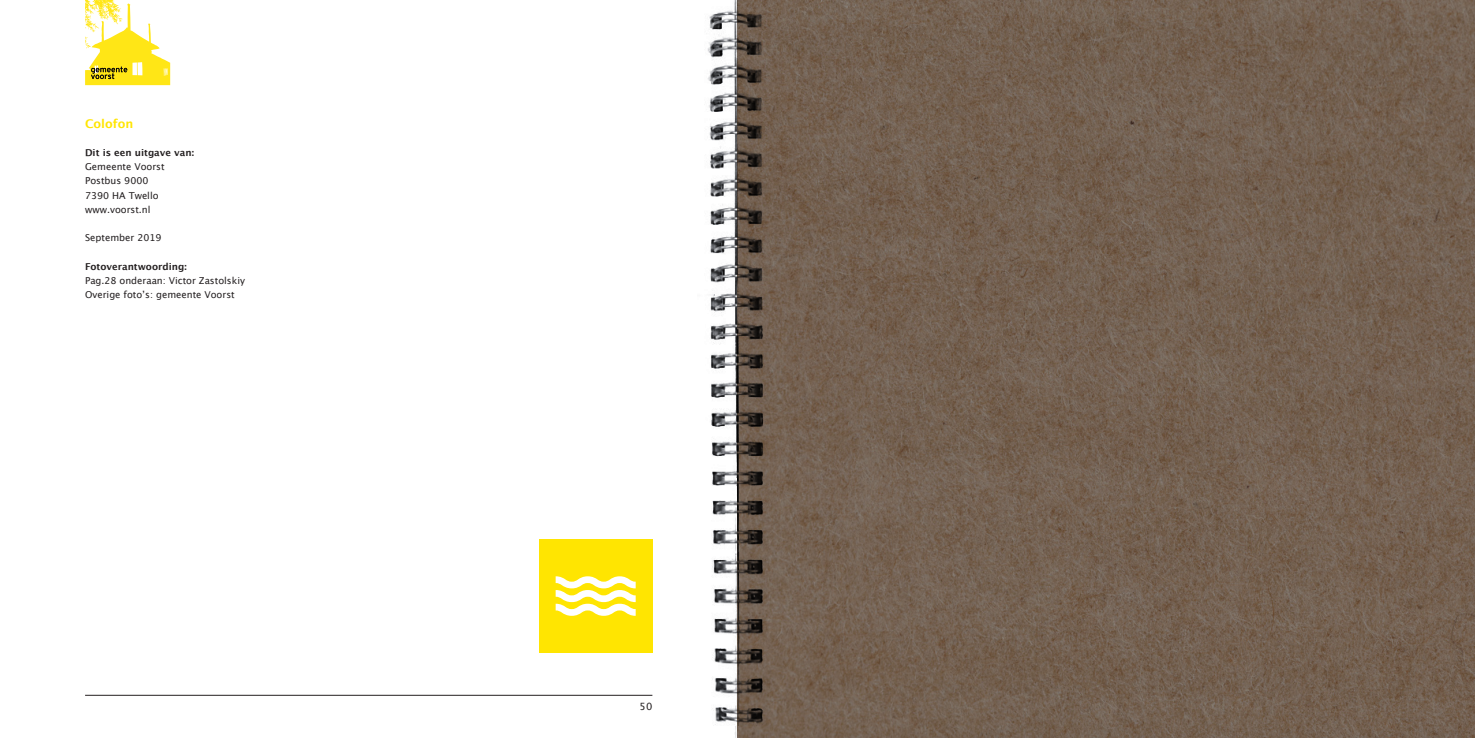
<style>
.page{position:relative;width:1475px;height:738px;background:#fff}
.page>*{position:absolute;margin:0;border:0;box-sizing:border-box;transform-origin:0 0}
.platte_tekst{font:700 12px "Lucida Grande";color:#ffe501}
.t1{font:10px "Lucida Grande";color:#231f20}
.platte_tekst-2{font:9.5px/14.2px "Lucida Grande";color:#231f20}
.s1{font-weight:700}
</style>
<div class="page">
<svg style="left:778px;top:0;width:696px;height:737px;fill:#746152"></svg>
<div style="left:539px;top:539px;width:113px;height:113px;background:#ffe501"></div>
<svg style="left:85px;top:0;width:85px;height:85px"></svg>
<img style="left:107px;top:66px;width:20px;height:6px">
<svg style="left:555px;top:576px;width:80px;height:39px"></svg>
<img style="left:707px;top:0;width:71px;height:737px">
<hr style="left:85px;top:694px;width:567px;height:1px;background:#231f20">
<p class="platte_tekst" style="left:85px;top:114px;width:50px">Colofon</p>
<p class="platte_tekst-2" style="left:85px;top:146px;width:110px"><span class="s1">Dit is een uitgave van:<br></span>Gemeente Voorst<br>Postbus 9000<br>7390 HA Twello www.voorst.nl</p>
<p class="platte_tekst-2" style="left:85px;top:231px;width:78px">September 2019</p>
<p class="platte_tekst-2" style="left:85px;top:259px;width:161px"><span class="s1">Fotoverantwoording:<br></span>Pag.28 onderaan: Victor Zastolskiy<br>Overige foto’s: gemeente Voorst</p>
<p class="t1" style="left:639px;top:699px;width:14px">50</p>
</div>
